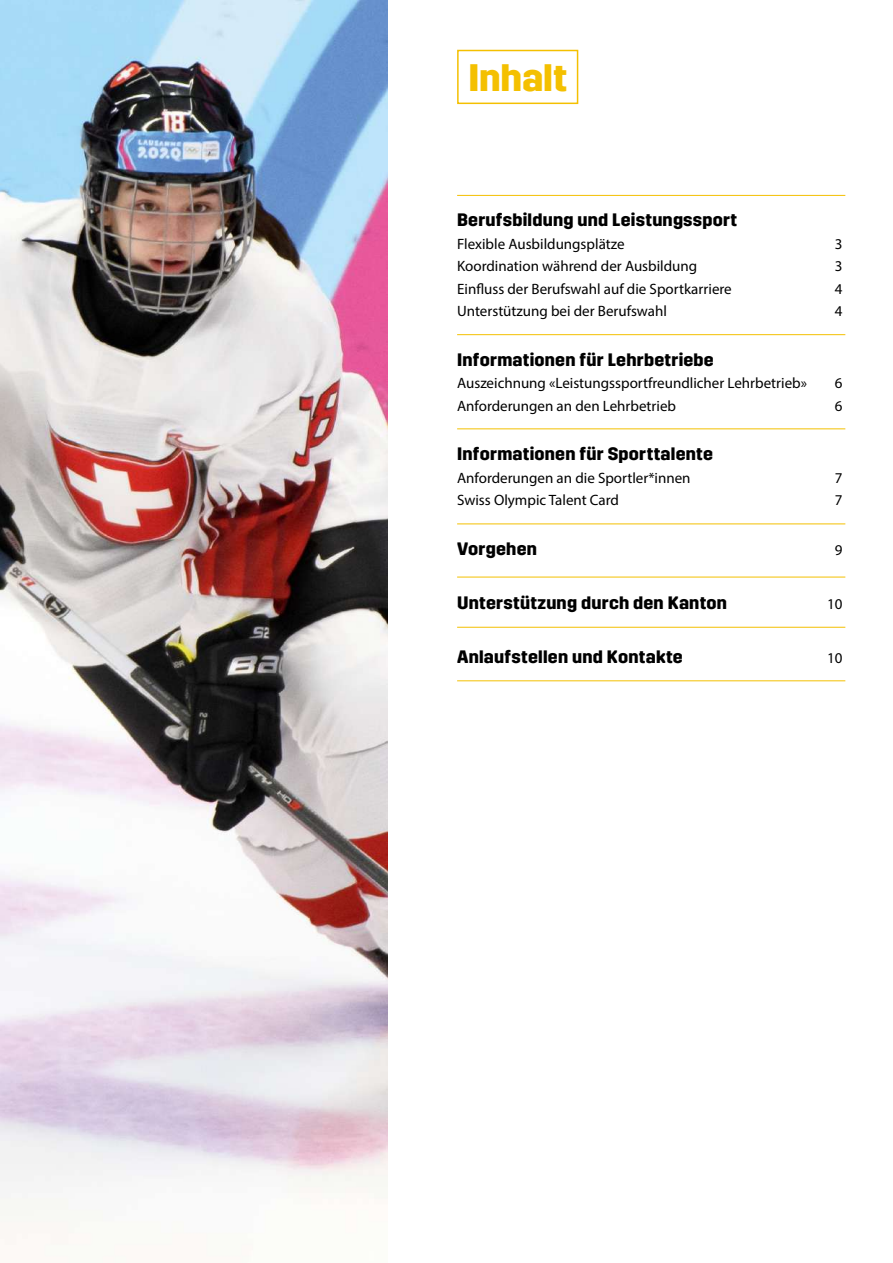
<style>
.page{position:relative;width:893px;height:1263px;background:#fff}
.page>*{position:absolute;margin:0;border:0;box-sizing:border-box;transform-origin:0 0}
.t1{font:700 38.25px "Trim";letter-spacing:-.005em;color:#f4c000}
.t2{font:700 18px "Trim";letter-spacing:.015em;color:#000}
.t3{font:15px "Myriad Pro";color:#000}
</style>
<div class="page">
<svg style="left:457px;top:49px;width:122px;height:56px"></svg>
<hr style="left:457px;top:428px;width:388px;height:1px;background:#f4c000">
<hr style="left:457px;top:334px;width:388px;height:1px;background:#f4c000">
<hr style="left:457px;top:195px;width:388px;height:1px;background:#f4c000">
<hr style="left:457px;top:523px;width:388px;height:1px;background:#f4c000">
<hr style="left:457px;top:577px;width:388px;height:1px;background:#f4c000">
<hr style="left:457px;top:627px;width:388px;height:1px;background:#f4c000">
<hr style="left:457px;top:680px;width:388px;height:1px;background:#f4c000">
<img style="left:0;top:0;width:387px;height:1245px">
<h1 class="t1" style="left:468px;top:56px;width:100px">Inhalt</h1>
<p class="t2" style="left:457px;top:210px;width:282px">Berufsbildung und Leistungssport</p>
<p class="t3" style="left:457px;top:234px;width:169px">Flexible Ausbildungsplätze</p>
<p class="t3" style="left:835px;top:234px;width:9px">3</p>
<p class="t3" style="left:457px;top:257px;width:242px">Koordination während der Ausbildung</p>
<p class="t3" style="left:835px;top:257px;width:9px">3</p>
<p class="t3" style="left:457px;top:279px;width:276px">Einfluss der Berufswahl auf die Sportkarriere</p>
<p class="t3" style="left:835px;top:279px;width:9px">4</p>
<p class="t3" style="left:457px;top:302px;width:211px">Unterstützung bei der Berufswahl</p>
<p class="t3" style="left:835px;top:302px;width:9px">4</p>
<p class="t2" style="left:457px;top:349px;width:258px">Informationen für Lehrbetriebe</p>
<p class="t3" style="left:457px;top:374px;width:351px">Auszeichnung «Leistungssportfreundlicher Lehrbetrieb»</p>
<p class="t3" style="left:835px;top:374px;width:9px">6</p>
<p class="t3" style="left:457px;top:396px;width:220px">Anforderungen an den Lehrbetrieb</p>
<p class="t3" style="left:835px;top:396px;width:9px">6</p>
<p class="t2" style="left:457px;top:444px;width:257px">Informationen für Sporttalente</p>
<p class="t3" style="left:457px;top:468px;width:235px">Anforderungen an die Sportler*innen</p>
<p class="t3" style="left:835px;top:468px;width:9px">7</p>
<p class="t3" style="left:457px;top:491px;width:163px">Swiss Olympic Talent Card</p>
<p class="t3" style="left:835px;top:491px;width:9px">7</p>
<p class="t2" style="left:457px;top:538px;width:81px">Vorgehen</p>
<p class="t3" style="left:835px;top:540px;width:9px">9</p>
<p class="t2" style="left:457px;top:592px;width:272px">Unterstützung durch den Kanton</p>
<p class="t3" style="left:827px;top:594px;width:17px">10</p>
<p class="t2" style="left:457px;top:646px;width:227px">Anlaufstellen und Kontakte</p>
<p class="t3" style="left:827px;top:648px;width:17px">10</p>
</div>
